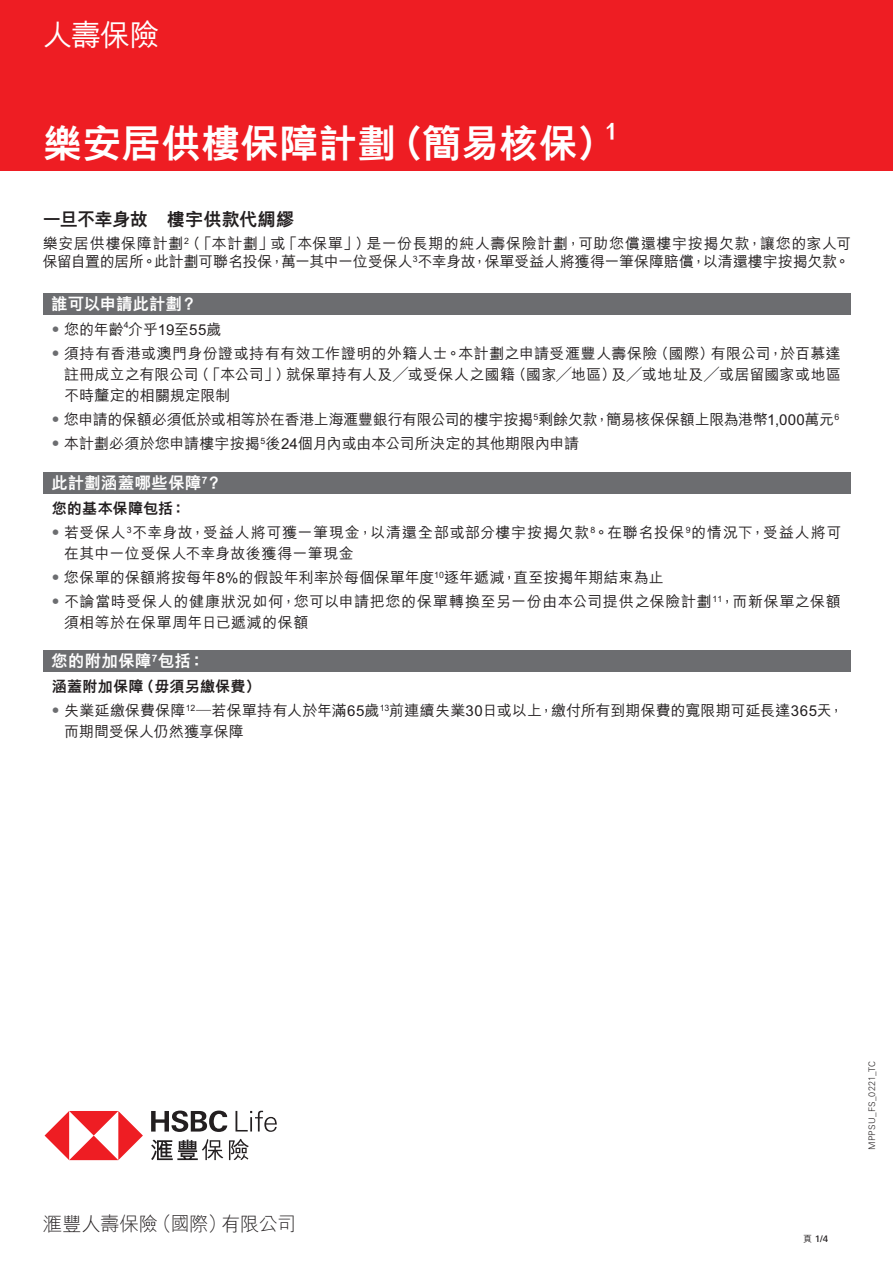
<style>
.page{position:relative;width:893px;height:1263px;background:#fff}
.page>*{position:absolute;margin:0;border:0;box-sizing:border-box;transform-origin:0 0}
.t1{font:800 39px "M Hei H Kfor HSBC";letter-spacing:.005em;color:#fff}
.t2{font:500 30px "M Hei H Kfor HSBC";color:#fff}
.t3{font:300 19.5px "M Hei H Kfor HSBC";letter-spacing:-.02em;color:#231f20}
.t4{font:800 18px "M Hei H Kfor HSBC";letter-spacing:-.01em;color:#231f20}
.t5{font:800 16.5px "M Hei H Kfor HSBC";letter-spacing:.01em;color:#fff}
.t6{font:500 15px/24px "M Hei H Kfor HSBC";letter-spacing:.015em;color:#231f20}
.t7{font:500 15px/24px "M Hei H Kfor HSBC";letter-spacing:-.015em;color:#231f20}
.t8{font:500 15px/24px "M Hei H Kfor HSBC";letter-spacing:.045em;color:#231f20}
.t9{font:300 9px "Univers Nextfor HSBC";letter-spacing:.015em;color:#231f20}
.t10{font:500 9px "Univers Nextfor HSBC";color:#231f20}
.s1{color:#6c6d70}
.s2{font-weight:800}
.s3{font-family:"M Hei H Kfor HSBC"}
</style>
<div class="page">
<div style="left:0;top:0;width:893px;height:170px;background:#ee1d23"></div>
<div style="left:43px;top:472px;width:807px;height:22px;background:#6c6d70"></div>
<div style="left:43px;top:294px;width:807px;height:21px;background:#6c6d70"></div>
<div style="left:43px;top:650px;width:807px;height:22px;background:#6c6d70"></div>
<svg style="left:45px;top:1111px;width:98px;height:49px"></svg>
<svg style="left:151px;top:1110px;width:76px;height:22px"></svg>
<svg style="left:151px;top:1139px;width:72px;height:21px"></svg>
<svg style="left:229px;top:1139px;width:20px;height:21px"></svg>
<svg style="left:235px;top:1111px;width:42px;height:21px"></svg>
<h2 class="t2" style="left:43px;top:13px;width:118px">人壽保險</h2>
<h1 class="t1" style="left:43px;top:124px;width:577px">樂安居供樓保障計劃（簡易核保）<sup>1</sup></h1>
<p class="t4" style="left:43px;top:211px;width:253px">一旦不幸身故　樓宇供款代綢繆</p>
<p class="t6" style="left:43px;top:233px;width:810px;line-height:18px">樂安居供樓保障計劃<sup>2</sup>（「本計劃」或「本保單」）是一份長期的純人壽保險計劃，可助您償還樓宇按揭欠款，讓您的家人可保留自置的居所。此計劃可聯名投保，萬一其中一位受保人<sup>3</sup>不幸身故，保單受益人將獲得一筆保障賠償，以清還樓宇按揭欠款。</p>
<p class="t5" style="left:51px;top:296px;width:147px">誰可以申請此計劃？</p>
<p class="t6" style="left:48px;top:316px;width:794px"><span class="s1">‧</span> 您的年齡<sup>4</sup>介乎19至55歲<br><span class="s1">‧</span> 須持有香港或澳門身份證或持有有效工作證明的外籍人士。本計劃之申請受滙豐人壽保險（國際）有限公司，於百慕達</p>
<p class="t6" style="left:64px;top:363px;width:778px;line-height:21px">註冊成立之有限公司（「本公司」）就保單持有人及╱或受保人之國籍（國家╱地區）及╱或地址及╱或居留國家或地區不時釐定的相關規定限制</p>
<p class="t7" style="left:48px;top:406px;width:793px"><span class="s1">‧</span>您申請的保額必須低於或相等於在香港上海滙豐銀行有限公司的樓宇按揭<sup>5</sup>剩餘欠款，簡易核保保額上限為港幣1,000萬元<sup>6 </sup><span class="s1">‧</span> 本計劃必須於您申請樓宇按揭<sup>5</sup>後24個月內或由本公司所決定的其他期限內申請</p>
<p class="t5" style="left:51px;top:475px;width:172px">此計劃涵蓋哪些保障<sup>7</sup>？</p>
<p class="t8" style="left:48px;top:495px;width:795px"><span class="s2">您的基本保障包括：<br></span><span class="s1">‧</span>若受保人<sup>3</sup>不幸身故，受益人將可獲一筆現金，以清還全部或部分樓宇按揭欠款<sup>8</sup>。在聯名投保<sup>9</sup>的情況下，受益人將可</p>
<p class="t6" style="left:48px;top:540px;width:794px;text-indent:16px">在其中一位受保人不幸身故後獲得一筆現金<br><span class="s1">‧</span> 您保單的保額將按每年8%的假設年利率於每個保單年度<sup>10</sup>逐年遞減，直至按揭年期結束為止<br><span class="s1">‧</span>不論當時受保人的健康狀況如何，您可以申請把您的保單轉換至另一份由本公司提供之保險計劃<sup>11</sup>，而新保單之保額</p>
<p class="t6" style="left:64px;top:609px;width:246px">須相等於在保單周年日已遞減的保額</p>
<p class="t5" style="left:51px;top:653px;width:155px">您的附加保障<sup>7</sup>包括：</p>
<p class="t6" style="left:48px;top:673px;width:797px"><span class="s2">涵蓋附加保障（毋須另繳保費）<br></span><span class="s1">‧</span> 失業延繳保費保障<sup>12</sup>—若保單持有人於年滿65歲<sup>13</sup>前連續失業30日或以上，繳付所有到期保費的寬限期可延長達365天，</p>
<p class="t6" style="left:64px;top:718px;width:182px">而期間受保人仍然獲享保障</p>
<h3 class="t3" style="left:43px;top:1214px;width:255px">滙豐人壽保險（國際）有限公司</h3>
<p class="t10" style="left:803px;top:1232px;width:27px"><span class="s3">頁</span> 1/4</p>
<p class="t9" style="left:865px;top:1150px;width:90px;rotate:-90deg">MPPSU_FS_0221_TC</p>
</div>
